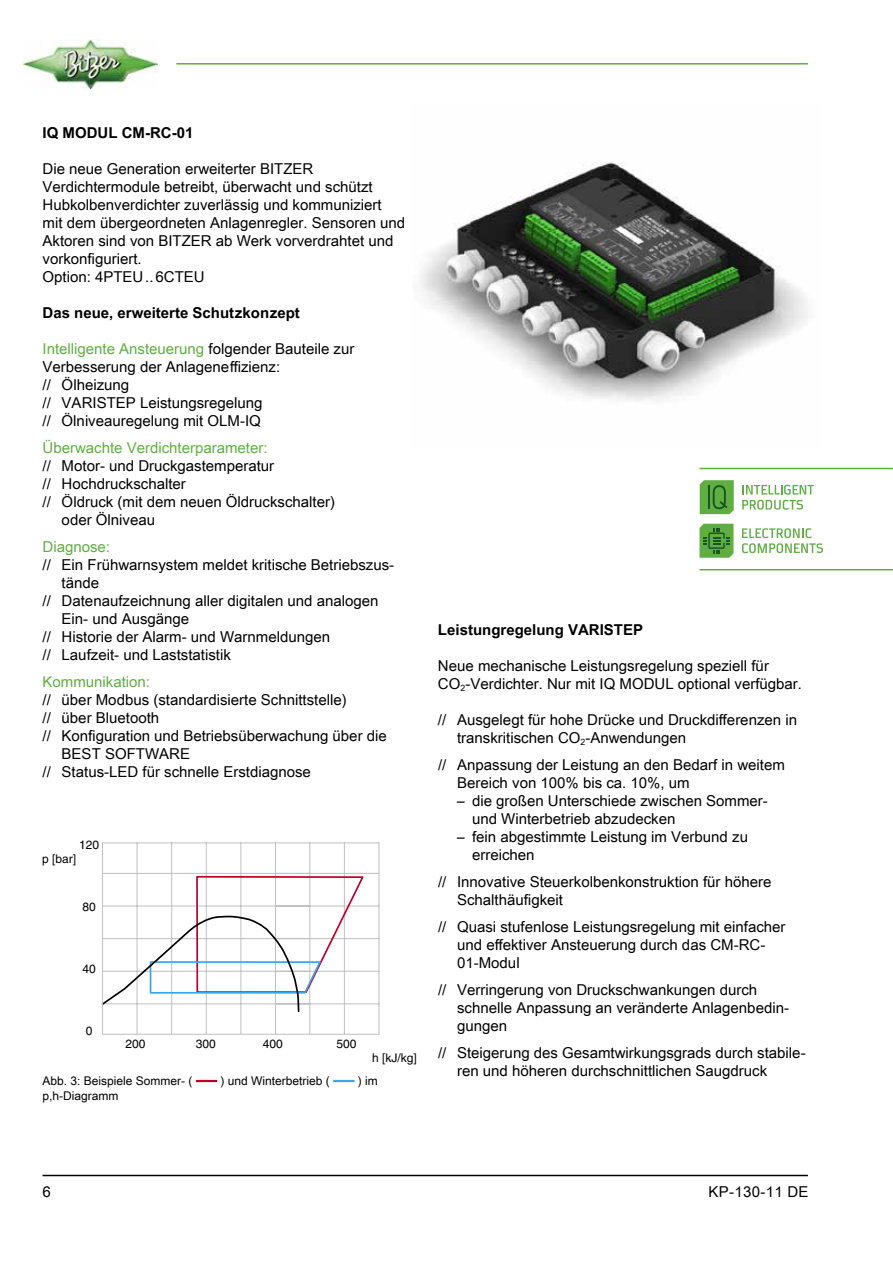
<style>
.page{position:relative;width:893px;height:1263px;background:#fff}
.page>*{position:absolute;margin:0;border:0;box-sizing:border-box;transform-origin:0 0}
.t1{font:15px/18px "Arial Unicode MS";color:#000}
.t2{font:700 15px "Arial Unicode MS";color:#000}
.t3{font:15px "Arial Unicode MS";color:#60ae42}
.t4{font:12px "Arial Unicode MS";color:#000}
.t5{font:12px "Helvetica";color:#000}
.s1{color:#60ae42}
</style>
<div class="page">
<hr style="left:176px;top:63px;width:632px;height:2px;background:#60ae42">
<hr style="left:43px;top:1175px;width:765px;height:1px;background:#000">
<img style="left:23px;top:39px;width:134px;height:49px">
<hr style="left:196px;top:1080px;width:21px;height:2px;background:#be0027">
<hr style="left:333px;top:1080px;width:21px;height:2px;background:#36a7e9">
<hr style="left:379px;top:843px;width:1px;height:191px;background:#c0c0c0">
<hr style="left:102px;top:843px;width:277px;height:1px;background:#c0c0c0">
<hr style="left:137px;top:843px;width:1px;height:191px;background:#c0c0c0">
<hr style="left:171px;top:843px;width:1px;height:191px;background:#c0c0c0">
<hr style="left:206px;top:843px;width:1px;height:191px;background:#c0c0c0">
<hr style="left:241px;top:843px;width:1px;height:191px;background:#c0c0c0">
<hr style="left:275px;top:843px;width:1px;height:191px;background:#c0c0c0">
<hr style="left:102px;top:873px;width:208px;height:1px;background:#c0c0c0">
<hr style="left:309px;top:843px;width:1px;height:191px;background:#c0c0c0">
<hr style="left:344px;top:843px;width:1px;height:191px;background:#c0c0c0">
<hr style="left:275px;top:1003px;width:104px;height:1px;background:#c0c0c0">
<hr style="left:275px;top:971px;width:104px;height:1px;background:#c0c0c0">
<hr style="left:275px;top:938px;width:104px;height:1px;background:#c0c0c0">
<hr style="left:275px;top:906px;width:104px;height:1px;background:#c0c0c0">
<hr style="left:275px;top:873px;width:104px;height:1px;background:#c0c0c0">
<svg style="left:101px;top:875px;width:264px;height:138px"></svg>
<hr style="left:102px;top:843px;width:1px;height:191px;background:#c0c0c0">
<hr style="left:102px;top:1034px;width:277px;height:1px;background:#c0c0c0">
<svg style="left:700px;top:480px;width:34px;height:34px"></svg>
<hr style="left:708px;top:485px;width:2px;height:24px;background:#185525">
<svg style="left:742px;top:485px;width:72px;height:25px"></svg>
<hr style="left:699px;top:468px;width:194px;height:1px;background:#60ae42">
<hr style="left:699px;top:569px;width:194px;height:1px;background:#60ae42">
<img style="left:420px;top:162px;width:388px;height:239px">
<svg style="left:699px;top:524px;width:34px;height:34px"></svg>
<svg style="left:742px;top:528px;width:81px;height:25px"></svg>
<p class="t2" style="left:43px;top:122px;width:152px">IQ MODUL CM-RC-01</p>
<p class="t1" style="left:43px;top:160px;width:364px">Die neue Generation erweiterter BITZER Verdichtermodule betreibt, überwacht und schützt Hubkolbenverdichter zuverlässig und kommuniziert mit dem übergeordneten Anlagenregler. Sensoren und Aktoren sind von BITZER ab Werk vorverdrahtet und vorkonfiguriert.<br>Option: 4PTEU..6CTEU</p>
<p class="t2" style="left:43px;top:302px;width:259px">Das neue, erweiterte Schutzkonzept</p>
<p class="t1" style="left:43px;top:340px;width:313px"><span class="s1">Intelligente Ansteuerung</span> folgender Bauteile zur Verbesserung der Anlageneffizienz:<br>// Ölheizung<br>// VARISTEP Leistungsregelung<br>// Ölniveauregelung mit OLM-IQ</p>
<p class="t3" style="left:43px;top:437px;width:227px">Überwachte Verdichterparameter:</p>
<p class="t1" style="left:43px;top:457px;width:233px">// Motor- und Druckgastemperatur</p>
<p class="t1" style="left:43px;top:475px;width:145px">// Hochdruckschalter</p>
<p class="t1" style="left:43px;top:493px;width:294px">// Öldruck (mit dem neuen Öldruckschalter)</p>
<p class="t1" style="left:62px;top:511px;width:95px">oder Ölniveau</p>
<p class="t3" style="left:43px;top:536px;width:69px">Diagnose:</p>
<p class="t1" style="left:43px;top:556px;width:353px">// Ein Frühwarnsystem meldet kritische Betriebszus-</p>
<p class="t1" style="left:62px;top:574px;width:39px">tände</p>
<p class="t1" style="left:43px;top:592px;width:337px">// Datenaufzeichnung aller digitalen und analogen</p>
<p class="t1" style="left:62px;top:610px;width:129px">Ein- und Ausgänge</p>
<p class="t1" style="left:43px;top:628px;width:289px">// Historie der Alarm- und Warnmeldungen</p>
<p class="t1" style="left:43px;top:646px;width:190px">// Laufzeit- und Laststatistik</p>
<p class="t3" style="left:43px;top:671px;width:109px">Kommunikation:</p>
<p class="t1" style="left:43px;top:691px;width:306px">// über Modbus (standardisierte Schnittstelle)</p>
<p class="t1" style="left:43px;top:709px;width:118px">// über Bluetooth</p>
<p class="t1" style="left:43px;top:727px;width:346px">// Konfiguration und Betriebsüberwachung über die</p>
<p class="t1" style="left:62px;top:745px;width:130px">BEST SOFTWARE</p>
<p class="t1" style="left:43px;top:763px;width:270px">// Status-LED für schnelle Erstdiagnose</p>
<p class="t5" style="left:79px;top:838px;width:22px">120</p>
<p class="t5" style="left:42px;top:852px;width:36px">p [bar]</p>
<p class="t5" style="left:82px;top:900px;width:15px">80</p>
<p class="t5" style="left:82px;top:962px;width:15px">40</p>
<p class="t5" style="left:86px;top:1024px;width:8px">0</p>
<p class="t5" style="left:126px;top:1037px;width:22px">200</p>
<p class="t5" style="left:196px;top:1037px;width:22px">300</p>
<p class="t5" style="left:263px;top:1037px;width:22px">400</p>
<p class="t5" style="left:337px;top:1037px;width:22px">500</p>
<p class="t5" style="left:372px;top:1050px;width:46px">h [kJ/kg]</p>
<p class="t4" style="left:43px;top:1072px;width:152px">Abb. 3: Beispiele Sommer- (</p>
<p class="t4" style="left:221px;top:1072px;width:111px">) und Winterbetrieb (</p>
<p class="t4" style="left:358px;top:1072px;width:21px">) im</p>
<p class="t4" style="left:43px;top:1087px;width:78px">p,h-Diagramm</p>
<p class="t2" style="left:438px;top:618px;width:207px">Leistungregelung VARISTEP</p>
<p class="t1" style="left:438px;top:656px;width:366px">Neue mechanische Leistungsregelung speziell für<br>CO<sub>2</sub>-Verdichter. Nur mit IQ MODUL optional verfügbar.</p>
<p class="t1" style="left:457px;top:710px;width:341px;text-indent:-19px">// Ausgelegt für hohe Drücke und Druckdifferenzen in transkritischen CO<sub>2</sub>-Anwendungen</p>
<p class="t1" style="left:457px;top:755px;width:329px;text-indent:-19px">// Anpassung der Leistung an den Bedarf in weitem<br>Bereich von 100% bis ca. 10%, um</p>
<p class="t1" style="left:472px;top:791px;width:297px;text-indent:-15px">– die großen Unterschiede zwischen Sommer&shy;und Winterbetrieb abzudecken</p>
<p class="t1" style="left:472px;top:827px;width:277px;text-indent:-15px">– fein abgestimmte Leistung im Verbund zu erreichen</p>
<p class="t1" style="left:457px;top:872px;width:316px;text-indent:-19px">// Innovative Steuerkolbenkonstruktion für höhere<br>Schalthäufigkeit</p>
<p class="t1" style="left:457px;top:917px;width:330px;text-indent:-19px">// Quasi stufenlose Leistungsregelung mit einfacher und effektiver Ansteuerung durch das CM-RC-<br>01-Modul</p>
<p class="t1" style="left:457px;top:980px;width:333px;text-indent:-19px">// Verringerung von Druckschwankungen durch schnelle Anpassung an veränderte Anlagenbedin&shy;gungen</p>
<p class="t1" style="left:457px;top:1043px;width:350px;text-indent:-19px">// Steigerung des Gesamtwirkungsgrads durch stabile&shy;ren und höheren durchschnittlichen Saugdruck</p>
<p class="t1" style="left:43px;top:1182px;width:10px">6</p>
<p class="t1" style="left:709px;top:1182px;width:102px">KP-130-11 DE</p>
</div>
